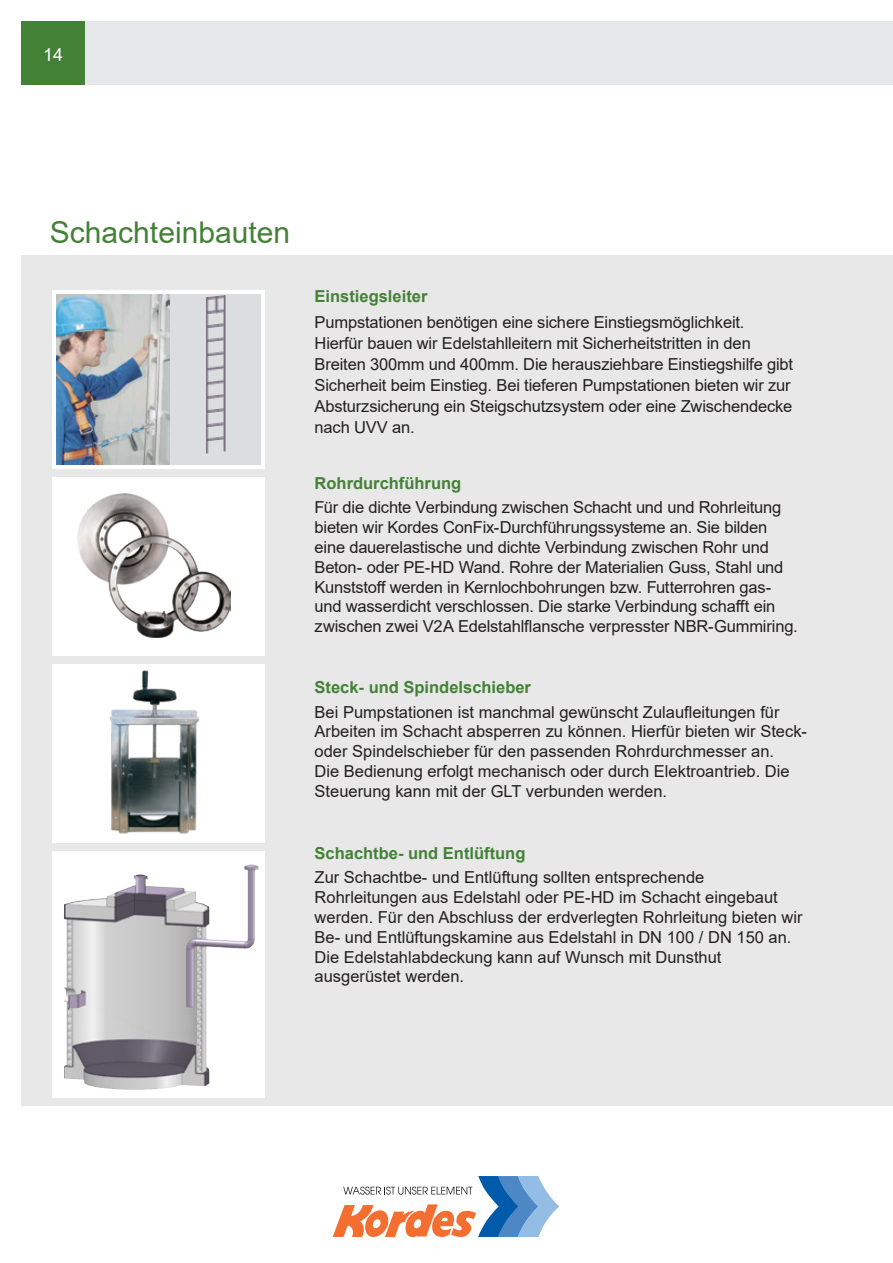
<style>
.page{position:relative;width:893px;height:1263px;background:#fff}
.page>*{position:absolute;margin:0;border:0;box-sizing:border-box;transform-origin:0 0}
.t1{font:30px "Arial";color:#438136}
.t2{font:18px "Arial";color:#fff}
.t3{font:16.5px/19.8px "Arial";letter-spacing:-.01em;color:#231f20}
.t4{font:700 16.5px "Arial";color:#438136}
</style>
<div class="page">
<div style="left:85px;top:21px;width:808px;height:64px;background:#e6e7e9"></div>
<div style="left:21px;top:21px;width:64px;height:64px;background:#438136"></div>
<svg style="left:333px;top:1176px;width:226px;height:61px"></svg>
<div style="left:21px;top:255px;width:872px;height:851px;background:#e8e8e9"></div>
<div style="left:52px;top:290px;width:213px;height:179px;background:#fff"></div>
<svg style="left:52px;top:851px;width:213px;height:247px;background:#d5d4d6"></svg>
<div style="left:52px;top:664px;width:213px;height:179px;background:#fff"></div>
<div style="left:52px;top:477px;width:213px;height:179px;background:#fff"></div>
<img style="left:78px;top:494px;width:153px;height:143px">
<div style="left:56px;top:294px;width:204px;height:171px;background:#dcdddf"></div>
<img style="left:56px;top:294px;width:114px;height:171px">
<img style="left:110px;top:670px;width:90px;height:164px">
<img style="left:206px;top:296px;width:19px;height:157px">
<img style="left:127px;top:865px;width:122px;height:76px">
<p class="t2" style="left:43px;top:43px;width:22px">14</p>
<p class="t1" style="left:50px;top:212px;width:242px">Schachteinbauten</p>
<p class="t4" style="left:315px;top:285px;width:114px">Einstiegsleiter</p>
<p class="t3" style="left:315px;top:311px;width:480px;line-height:21px">Pumpstationen benötigen eine sichere Einstiegsmöglichkeit.<br>Hierfür bauen wir Edelstahlleitern mit Sicherheitstritten in den Breiten 300mm und 400mm. Die herausziehbare Einstiegshilfe gibt Sicherheit beim Einstieg. Bei tieferen Pumpstationen bieten wir zur Absturzsicherung ein Steigschutzsystem oder eine Zwischendecke nach UVV an.</p>
<p class="t4" style="left:315px;top:472px;width:148px">Rohrdurchführung</p>
<p class="t3" style="left:315px;top:498px;width:485px">Für die dichte Verbindung zwischen Schacht und und Rohrleitung bieten wir Kordes ConFix-Durchführungssysteme an. Sie bilden eine dauerelastische und dichte Verbindung zwischen Rohr und Beton- oder PE-HD Wand. Rohre der Materialien Guss, Stahl und Kunststoff werden in Kernlochbohrungen bzw. Futterrohren gas&shy;und wasserdicht verschlossen. Die starke Verbindung schafft ein zwischen zwei V2A Edelstahlflansche verpresster NBR-Gummiring.</p>
<p class="t4" style="left:315px;top:676px;width:218px">Steck- und Spindelschieber</p>
<p class="t3" style="left:315px;top:702px;width:494px">Bei Pumpstationen ist manchmal gewünscht Zulaufleitungen für Arbeiten im Schacht absperren zu können. Hierfür bieten wir Steck&shy;oder Spindelschieber für den passenden Rohrdurchmesser an.<br>Die Bedienung erfolgt mechanisch oder durch Elektroantrieb. Die Steuerung kann mit der GLT verbunden werden.</p>
<p class="t4" style="left:315px;top:842px;width:212px">Schachtbe- und Entlüftung</p>
<p class="t3" style="left:315px;top:867px;width:489px">Zur Schachtbe- und Entlüftung sollten entsprechende Rohrleitungen aus Edelstahl oder PE-HD im Schacht eingebaut werden. Für den Abschluss der erdverlegten Rohrleitung bieten wir Be- und Entlüftungskamine aus Edelstahl in DN 100 / DN 150 an.</p>
<p class="t3" style="left:315px;top:947px;width:408px">Die Edelstahlabdeckung kann auf Wunsch mit Dunsthut ausgerüstet werden.</p>
</div>
